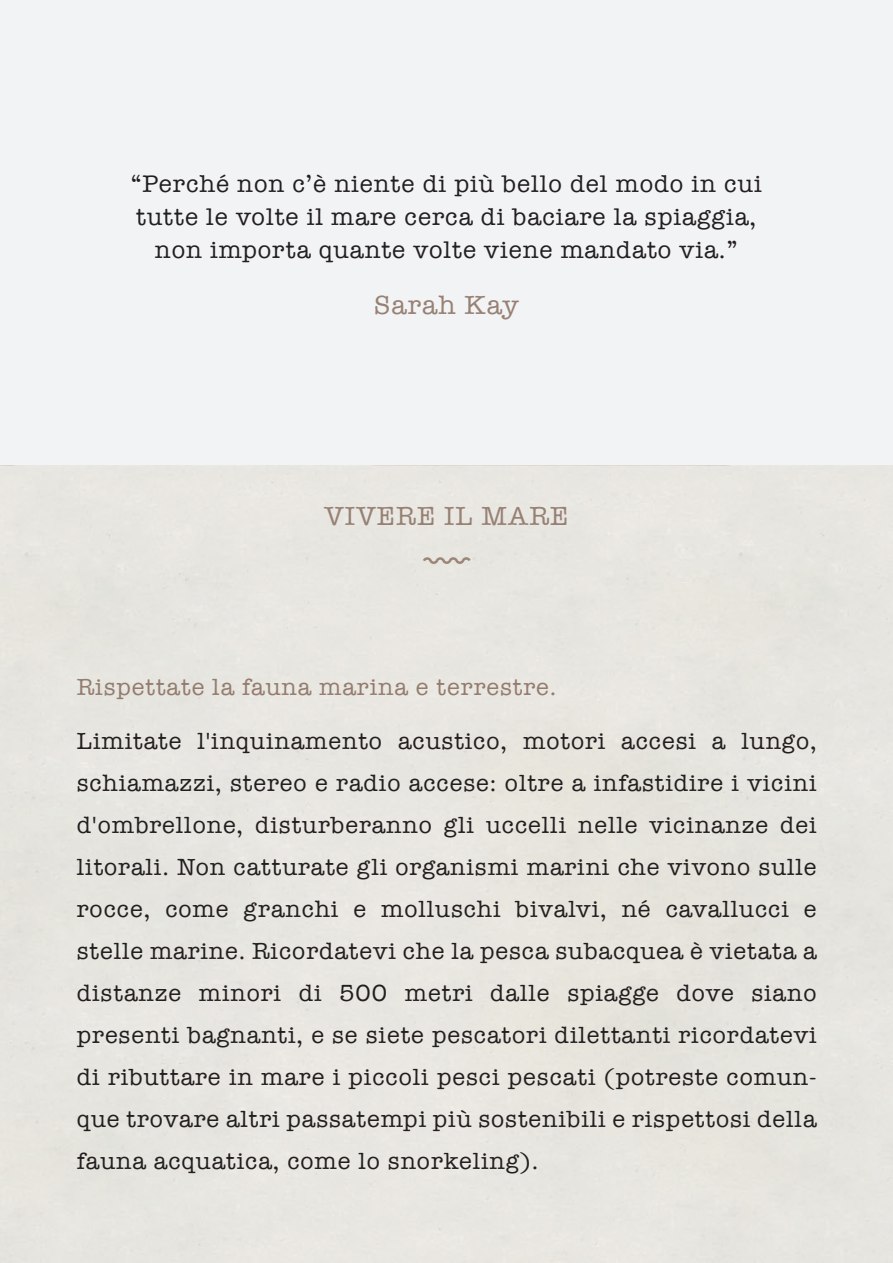
<style>
.page{position:relative;width:893px;height:1263px;background:#fff}
.page>*{position:absolute;margin:0;border:0;box-sizing:border-box;transform-origin:0 0}
.t1{font:27px "American Typewriter";letter-spacing:.04em;color:#978174}
.t2{font:24.6px/33px "American Typewriter";letter-spacing:.04em;color:#231f20;text-align:center}
.t3{font:24px/42px "American Typewriter";letter-spacing:.04em;color:#231f20;text-align:justify}
.t4{font:24px "American Typewriter";letter-spacing:.04em;color:#937c6e}
</style>
<div class="page">
<div style="left:0;top:0;width:892px;height:1263px;background:linear-gradient(to right,#ebebe8,#ebeae7)"></div>
<svg style="left:423px;top:557px;width:47px;height:7px"></svg>
<p class="t2" style="left:131px;top:167px;width:632px">“Perché non c’è niente di più bello del modo in cui tutte le volte il mare cerca di baciare la spiaggia, non importa quante volte viene mandato via.”</p>
<p class="t1" style="left:373px;top:284px;width:147px">Sarah Kay</p>
<p class="t1" style="left:324px;top:496px;width:246px">VIVERE IL MARE</p>
<p class="t4" style="left:77px;top:669px;width:481px">Rispettate la fauna marina e terrestre.</p>
<p class="t3" style="left:77px;top:719px;width:741px">Limitate l'inquinamento acustico, motori accesi a lungo, schiamazzi, stereo e radio accese: oltre a infastidire i vicini d'ombrellone, disturberanno gli uccelli nelle vicinanze dei litorali. Non catturate gli organismi marini che vivono sulle rocce, come granchi e molluschi bivalvi, né cavallucci e stelle marine. Ricordatevi che la pesca subacquea è vietata a distanze minori di 500 metri dalle spiagge dove siano presenti bagnanti, e se siete pescatori dilettanti ricordatevi di ributtare in mare i piccoli pesci pescati (potreste comun&shy;que trovare altri passatempi più sostenibili e rispettosi della fauna acquatica, come lo snorkeling).</p>
</div>
